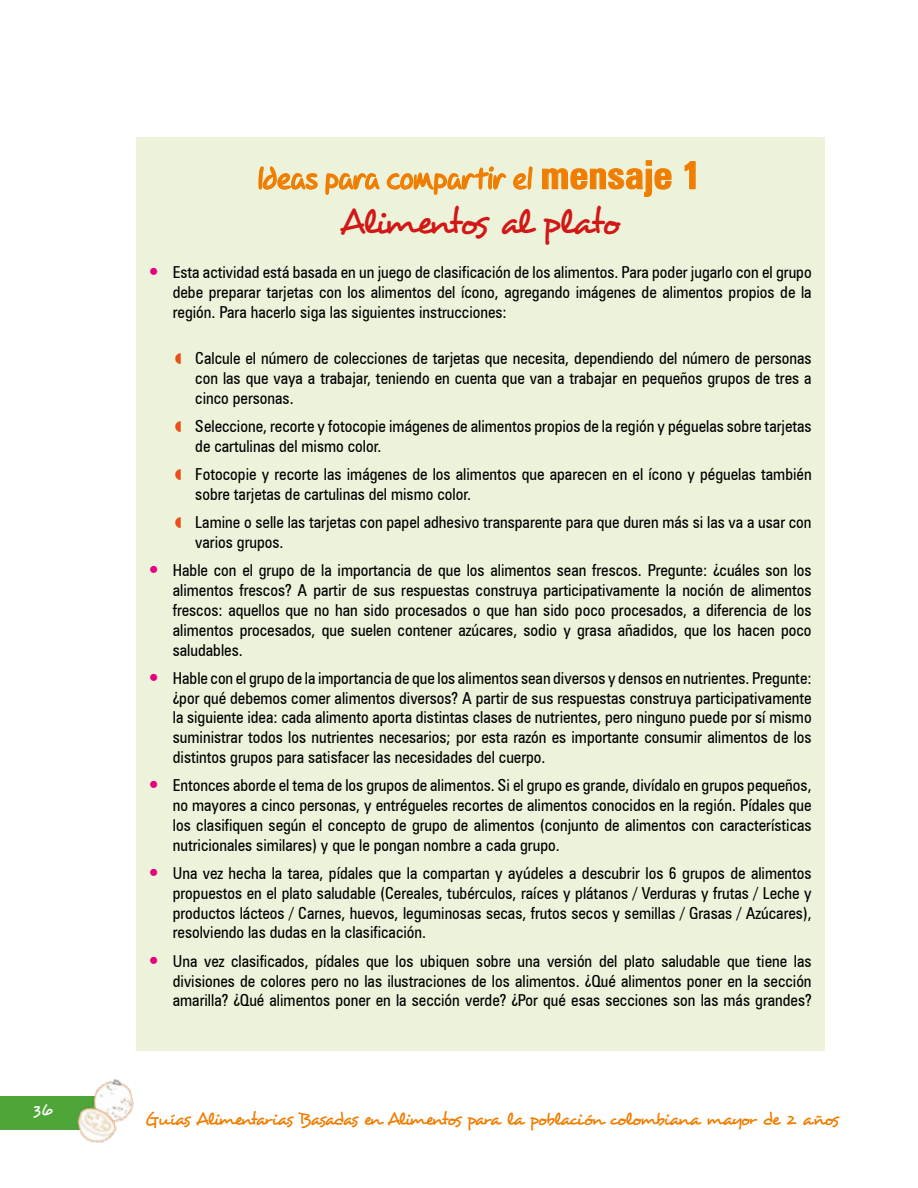
<style>
.page{position:relative;width:918px;height:1188px;background:#fff}
.page>*{position:absolute;margin:0;border:0;box-sizing:border-box;transform-origin:0 0}
.t1{font:36px "Desyrel";letter-spacing:-.075em;color:#d21817}
.t2{font:27px "Dupree";color:#ef7d00}
.t3{font:18px "Desyrel";letter-spacing:-.095em;color:#ef7d00}
.t4{font:condensed 16.5px/19.8px "Zurich BT";color:#000;text-align:justify}
.t5{font:16.5px "Desyrel";color:#fff}
.s1{font-family:"Zurich BT";font-weight:700;font-stretch:condensed;font-size:39px}
</style>
<div class="page">
<div style="left:136px;top:137px;width:688px;height:914px;background:#ecf3da"></div>
<div style="left:0;top:1096px;width:98px;height:34px;background:#4ea538"></div>
<img style="left:77px;top:1079px;width:57px;height:64px">
<svg style="left:258px;top:166px;width:60px;height:24px"></svg>
<svg style="left:325px;top:166px;width:208px;height:29px"></svg>
<svg style="left:542px;top:160px;width:130px;height:37px"></svg>
<svg style="left:684px;top:161px;width:12px;height:29px"></svg>
<h2 class="t2" style="left:259px;top:162px;width:444px">Ideas para compartir el <span class="s1">mensaje 1</span></h2>
<h1 class="t1" style="left:340px;top:199px;width:282px">Alimentos al plato</h1>
<p class="t4" style="left:173px;top:262px;width:640px">Esta actividad está basada en un juego de clasificación de los alimentos. Para poder jugarlo con el grupo debe preparar tarjetas con los alimentos del ícono, agregando imágenes de alimentos propios de la región. Para hacerlo siga las siguientes instrucciones:</p>
<p class="t4" style="left:195px;top:348px;width:618px">Calcule el número de colecciones de tarjetas que necesita, dependiendo del número de personas con las que vaya a trabajar, teniendo en cuenta que van a trabajar en pequeños grupos de tres a cinco personas.</p>
<p class="t4" style="left:195px;top:416px;width:618px">Seleccione, recorte y fotocopie imágenes de alimentos propios de la región y péguelas sobre tarjetas de cartulinas del mismo color.</p>
<p class="t4" style="left:195px;top:464px;width:618px">Fotocopie y recorte las imágenes de los alimentos que aparecen en el ícono y péguelas también sobre tarjetas de cartulinas del mismo color.</p>
<p class="t4" style="left:195px;top:512px;width:618px">Lamine o selle las tarjetas con papel adhesivo transparente para que duren más si las va a usar con varios grupos.</p>
<p class="t4" style="left:173px;top:560px;width:640px">Hable con el grupo de la importancia de que los alimentos sean frescos. Pregunte: ¿cuáles son los alimentos frescos? A partir de sus respuestas construya participativamente la noción de alimentos frescos: aquellos que no han sido procesados o que han sido poco procesados, a diferencia de los alimentos procesados, que suelen contener azúcares, sodio y grasa añadidos, que los hacen poco saludables.</p>
<p class="t4" style="left:173px;top:668px;width:640px">Hable con el grupo de la importancia de que los alimentos sean diversos y densos en nutrientes. Pregunte: ¿por qué debemos comer alimentos diversos? A partir de sus respuestas construya participativamente la siguiente idea: cada alimento aporta distintas clases de nutrientes, pero ninguno puede por sí mismo suministrar todos los nutrientes necesarios; por esta razón es importante consumir alimentos de los distintos grupos para satisfacer las necesidades del cuerpo.</p>
<p class="t4" style="left:173px;top:775px;width:640px">Entonces aborde el tema de los grupos de alimentos. Si el grupo es grande, divídalo en grupos pequeños, no mayores a cinco personas, y entrégueles recortes de alimentos conocidos en la región. Pídales que los clasifiquen según el concepto de grupo de alimentos (conjunto de alimentos con características nutricionales similares) y que le pongan nombre a cada grupo.</p>
<p class="t4" style="left:173px;top:863px;width:640px">Una vez hecha la tarea, pídales que la compartan y ayúdeles a descubrir los 6 grupos de alimentos propuestos en el plato saludable (Cereales, tubérculos, raíces y plátanos / Verduras y frutas / Leche y productos lácteos / Carnes, huevos, leguminosas secas, frutos secos y semillas / Grasas / Azúcares), resolviendo las dudas en la clasificación.</p>
<p class="t4" style="left:173px;top:951px;width:640px">Una vez clasificados, pídales que los ubiquen sobre una versión del plato saludable que tiene las divisiones de colores pero no las ilustraciones de los alimentos. ¿Qué alimentos poner en la sección amarilla? ¿Qué alimentos poner en la sección verde? ¿Por qué esas secciones son las más grandes?</p>
<p class="t5" style="left:33px;top:1099px;width:21px">36</p>
<p class="t3" style="left:145px;top:1108px;width:695px">Guías Alimentarias Basadas en Alimentos para la población colombiana mayor de 2 años</p>
</div>
